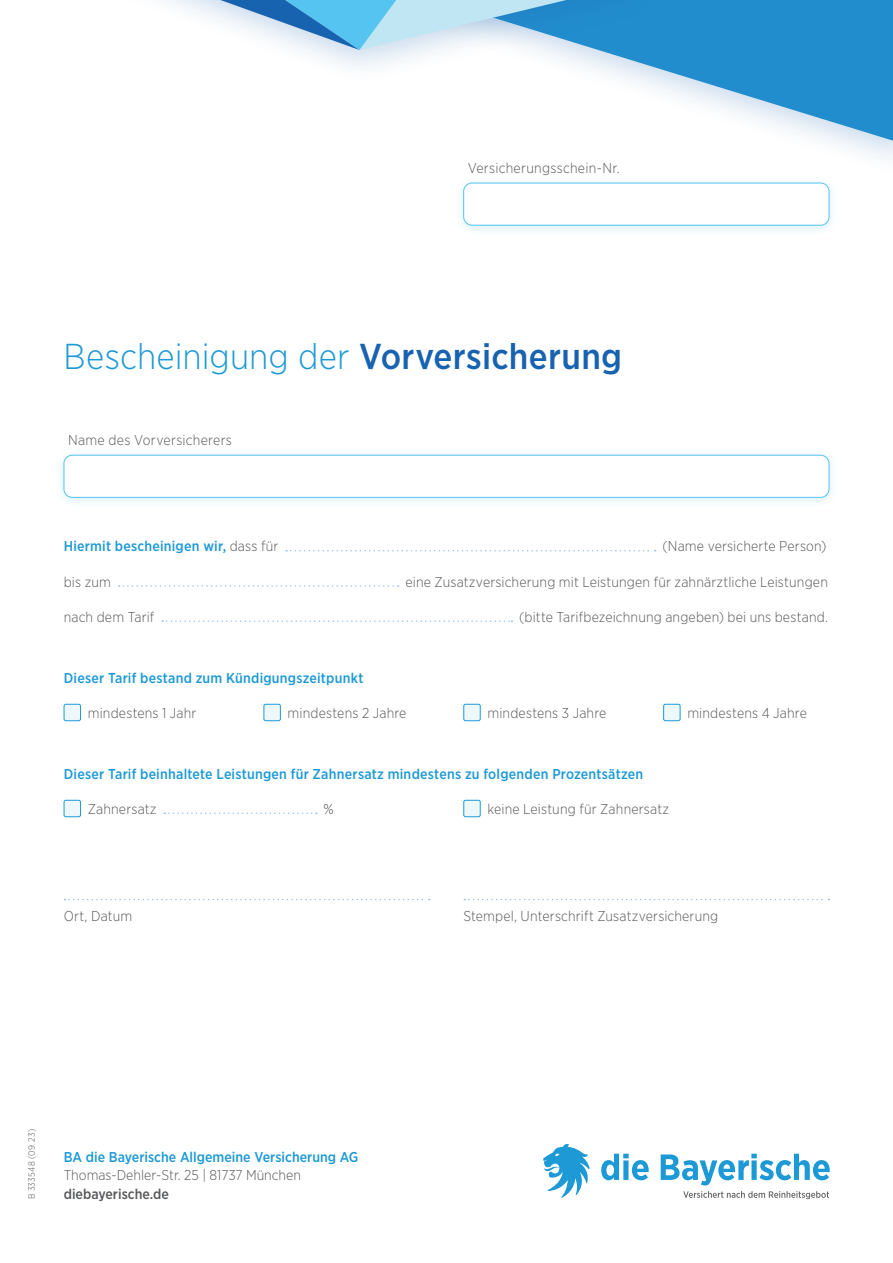
<style>
.page{position:relative;width:893px;height:1263px;background:#fff}
.page>*{position:absolute;margin:0;border:0;box-sizing:border-box;transform-origin:0 0}
.t1{font:300 36px "Gotham Narrow";letter-spacing:.005em;color:#1d99d6}
.Copy{font:300 14.25px "Gotham Narrow";letter-spacing:.015em;color:#57585a}
.Copy-2{font:500 14.25px "Gotham Narrow";letter-spacing:.015em;color:#1d99d6}
.Einleitungstext{font:500 14.25px/18.8px "Gotham Narrow";color:#1d99d6}
.Einleitungstext-2{font:300 9px "Gotham Narrow";letter-spacing:.035em;color:#57585a}
.s1{font-weight:500;color:#1863b0}
.s2{font-weight:300;color:#57585a}
.s3{color:#57585a}
</style>
<div class="page">
<svg style="left:648px;top:0;width:245px;height:141px;fill:#228dcd"></svg>
<div style="left:454px;top:176px;width:384px;height:60px;background:#55c4f0;opacity:.24"></div>
<div style="left:464px;top:183px;width:365px;height:42px;background:#fff;border-radius:8px"></div>
<div style="left:463px;top:183px;width:366px;height:42px;border:1px solid #55c4f0;border-radius:8px"></div>
<div style="left:55px;top:448px;width:783px;height:61px;background:#55c4f0;opacity:.24"></div>
<div style="left:64px;top:455px;width:765px;height:42px;background:#fff;border-radius:8px"></div>
<div style="left:64px;top:455px;width:765px;height:42px;border:1px solid #55c4f0;border-radius:8px"></div>
<svg style="left:601px;top:1154px;width:48px;height:26px"></svg>
<svg style="left:661px;top:1154px;width:169px;height:31px"></svg>
<svg style="left:683px;top:1191px;width:146px;height:8px"></svg>
<svg style="left:543px;top:1144px;width:47px;height:54px"></svg>
<svg style="left:286px;top:550px;width:370px;height:1px"></svg>
<svg style="left:119px;top:585px;width:280px;height:2px"></svg>
<svg style="left:162px;top:620px;width:350px;height:2px"></svg>
<div style="left:64px;top:704px;width:17px;height:17px;background:#edf8fb;border-radius:2px"></div>
<div style="left:64px;top:704px;width:17px;height:17px;border:1px solid #1d99d6;border-radius:2px"></div>
<div style="left:264px;top:704px;width:16px;height:17px;background:#edf8fb;border-radius:2px"></div>
<div style="left:264px;top:704px;width:17px;height:17px;border:1px solid #1d99d6;border-radius:2px"></div>
<div style="left:464px;top:704px;width:16px;height:17px;background:#edf8fb;border-radius:2px"></div>
<div style="left:463px;top:704px;width:17px;height:17px;border:1px solid #1d99d6;border-radius:2px"></div>
<div style="left:664px;top:704px;width:16px;height:17px;background:#edf8fb;border-radius:2px"></div>
<div style="left:663px;top:704px;width:17px;height:17px;border:1px solid #1d99d6;border-radius:2px"></div>
<div style="left:64px;top:800px;width:17px;height:17px;background:#edf8fb;border-radius:2px"></div>
<div style="left:64px;top:800px;width:17px;height:17px;border:1px solid #1d99d6;border-radius:2px"></div>
<svg style="left:164px;top:812px;width:153px;height:2px"></svg>
<div style="left:464px;top:800px;width:16px;height:17px;background:#edf8fb;border-radius:2px"></div>
<div style="left:463px;top:800px;width:17px;height:17px;border:1px solid #1d99d6;border-radius:2px"></div>
<svg style="left:65px;top:899px;width:365px;height:1px"></svg>
<svg style="left:464px;top:899px;width:365px;height:1px"></svg>
<div style="left:0;top:0;width:660px;height:85px;background:#1863b0;opacity:.24"></div>
<svg style="left:220px;top:0;width:346px;height:50px;background:#a2d0e9"></svg>
<p class="Copy" style="left:468px;top:159px;width:153px">Versicherungsschein-Nr.</p>
<p class="t1" style="left:63px;top:334px;width:560px">Bescheinigung der <span class="s1">Vorversicherung</span></p>
<p class="Copy" style="left:68px;top:431px;width:165px">Name des Vorversicherers</p>
<p class="Copy-2" style="left:64px;top:537px;width:216px">Hiermit bescheinigen wir, <span class="s2">dass für</span></p>
<p class="Copy" style="left:662px;top:538px;width:166px">(Name versicherte Person)</p>
<p class="Copy" style="left:64px;top:573px;width:49px">bis zum</p>
<p class="Copy" style="left:405px;top:573px;width:424px">eine Zusatzversicherung mit Leistungen für zahnärztliche Leistungen</p>
<p class="Copy" style="left:64px;top:608px;width:92px">nach dem Tarif</p>
<p class="Copy" style="left:519px;top:608px;width:310px">(bitte Tarifbezeichnung angeben) bei uns bestand.</p>
<p class="Copy-2" style="left:64px;top:669px;width:301px">Dieser Tarif bestand zum Kündigungszeitpunkt</p>
<p class="Copy" style="left:88px;top:704px;width:110px">mindestens 1 Jahr</p>
<p class="Copy" style="left:288px;top:704px;width:120px">mindestens 2 Jahre</p>
<p class="Copy" style="left:487px;top:704px;width:120px">mindestens 3 Jahre</p>
<p class="Copy" style="left:687px;top:704px;width:121px">mindestens 4 Jahre</p>
<p class="Copy-2" style="left:64px;top:765px;width:581px">Dieser Tarif beinhaltete Leistungen für Zahnersatz mindestens zu folgenden Prozentsätzen</p>
<p class="Copy" style="left:88px;top:800px;width:70px">Zahnersatz</p>
<p class="Copy" style="left:324px;top:800px;width:12px">%</p>
<p class="Copy" style="left:487px;top:800px;width:183px">keine Leistung für Zahnersatz</p>
<p class="Copy" style="left:64px;top:907px;width:70px">Ort, Datum</p>
<p class="Copy" style="left:463px;top:907px;width:256px">Stempel, Unterschrift Zusatzversicherung</p>
<p class="Einleitungstext-2" style="left:26px;top:1199px;width:72px;rotate:-90deg">B 333548 (09.23)</p>
<p class="Einleitungstext" style="left:64px;top:1147px;width:296px">BA die Bayerische Allgemeine Versicherung AG<br><span class="s2">Thomas-Dehler-Str. 25 | 81737 München </span><span class="s3">diebayerische.de</span></p>
</div>
